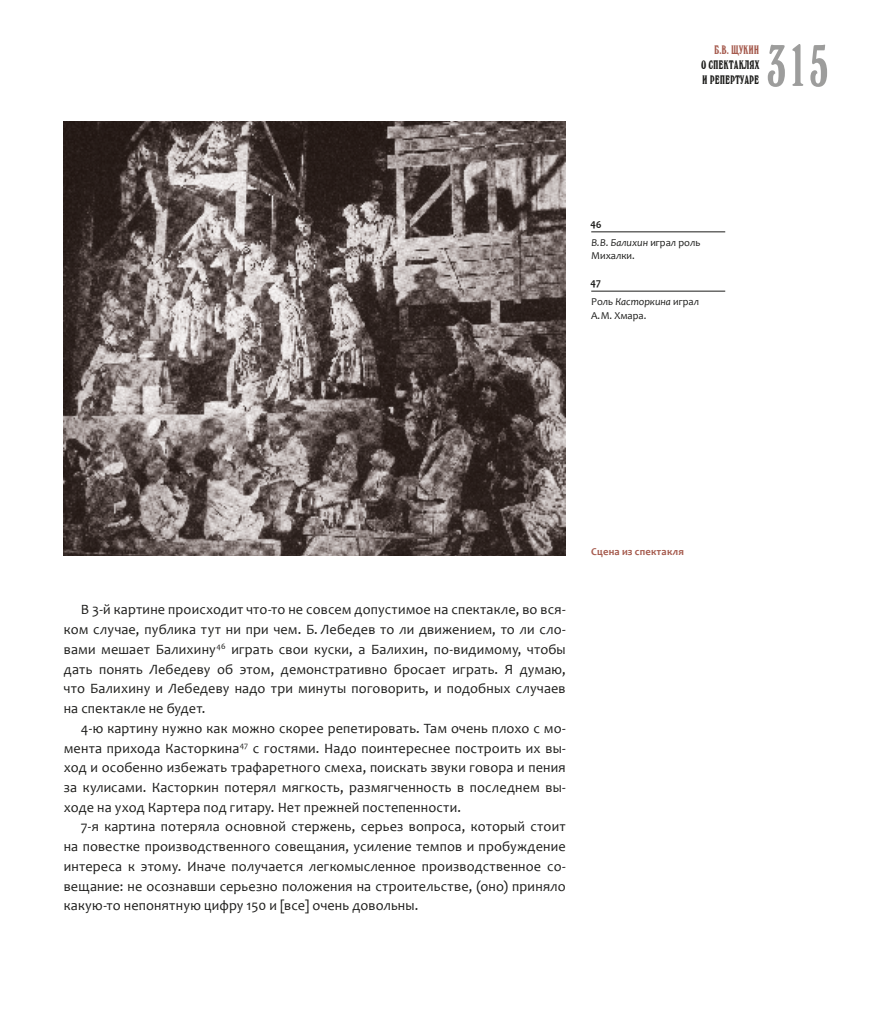
<style>
.page{position:relative;width:872px;height:1021px;background:#fff}
.page>*{position:absolute;margin:0;border:0;box-sizing:border-box;transform-origin:0 0}
.t1{font:60px "Winson Bold Condensed TYGRA";color:#9d9d9c}
.t2{font:14.25px/19.6px "Candara";letter-spacing:.01em;color:#1d1d1b;text-align:justify}
.t3{font:12px/15px "Winson Bold Condensed TYGRA";color:#1d1d1b}
.t4{font:12px "Winson Bold Condensed TYGRA";color:#a55a4d}
.t5{font:italic 10.5px/17.7px "Candara";color:#1d1d1b}
.t6{font:10.5px "Candara";color:#1d1d1b}
.t7{font:700 10.5px "Candara";letter-spacing:.02em;color:#a55a4d}
.s1{font-weight:700;font-style:normal}
.s2{font-style:normal}
</style>
<div class="page">
<hr style="left:591px;top:231px;width:134px;height:1px;background:#1d1d1b">
<hr style="left:591px;top:291px;width:134px;height:1px;background:#1d1d1b">
<img style="left:64px;top:121px;width:502px;height:434px">
<p class="t4" style="left:714px;top:43px;width:47px">Б.В. ЩУКИН</p>
<p class="t3" style="left:701px;top:58px;width:60px">О СПЕКТАКЛЯХ<br>И РЕПЕРТУАРЕ</p>
<h1 class="t1" style="left:766px;top:27px;width:65px">315</h1>
<p class="t5" style="left:590px;top:216px;width:111px"><span class="s1">46<br></span>В.В. Балихин <span class="s2">играл роль</span></p>
<p class="t6" style="left:591px;top:249px;width:45px">Михалки.</p>
<p class="t5" style="left:590px;top:275px;width:110px"><span class="s1">47<br></span><span class="s2">Роль</span> Касторкина <span class="s2">играл</span></p>
<p class="t6" style="left:591px;top:309px;width:57px">А.М. Хмара.</p>
<p class="t2" style="left:64px;top:600px;width:503px;text-indent:17px">В 3-й картине происходит что-то не совсем допустимое на спектакле, во вся&shy;ком случае, публика тут ни при чем. Б. Лебедев то ли движением, то ли сло&shy;вами мешает Балихину<sup>46</sup> играть свои куски, а Балихин, по-видимому, чтобы дать понять Лебедеву об этом, демонстративно бросает играть. Я думаю, что Балихину и Лебедеву надо три минуты поговорить, и подобных случаев на спектакле не будет.</p>
<p class="t2" style="left:64px;top:718px;width:503px;text-indent:17px">4-ю картину нужно как можно скорее репетировать. Там очень плохо с мо&shy;мента прихода Касторкина<sup>47</sup> с гостями. Надо поинтереснее построить их вы&shy;ход и особенно избежать трафаретного смеха, поискать звуки говора и пения за кулисами. Касторкин потерял мягкость, размягченность в последнем вы&shy;ходе на уход Картера под гитару. Нет прежней постепенности.</p>
<p class="t2" style="left:64px;top:817px;width:503px;text-indent:17px">7-я картина потеряла основной стержень, серьез вопроса, который стоит на повестке производственного совещания, усиление темпов и пробуждение интереса к этому. Иначе получается легкомысленное производственное со&shy;вещание: не осознавши серьезно положения на строительстве, (оно) приняло какую-то непонятную цифру 150 и [все] очень довольны.</p>
<p class="t7" style="left:591px;top:545px;width:94px">Сцена из спектакля</p>
</div>
